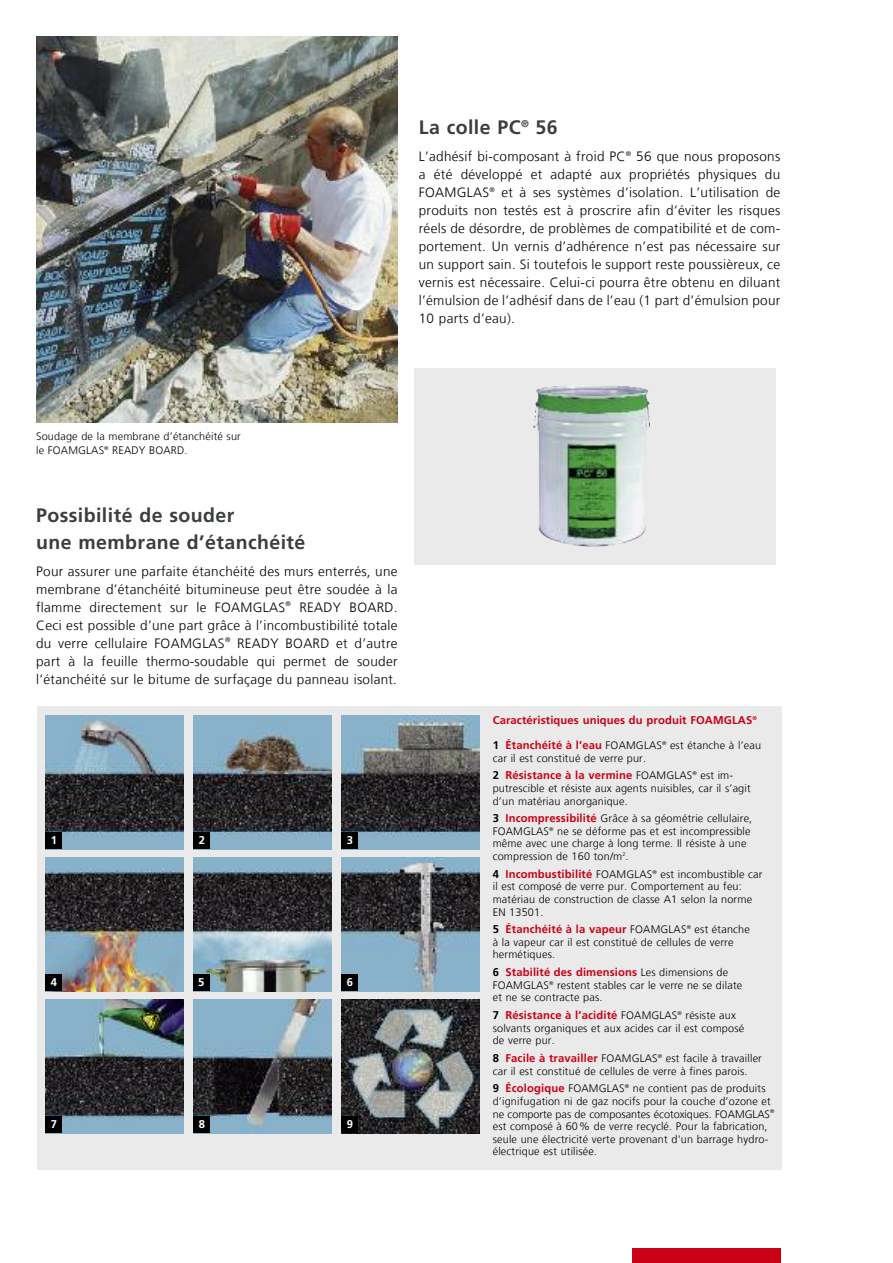
<style>
.page{position:relative;width:893px;height:1263px;background:#fff}
.page>*{position:absolute;margin:0;border:0;box-sizing:border-box;transform-origin:0 0}
.t1{font:700 19.5px/27px "Frutiger LT Com";letter-spacing:.02em;color:#3a3e40}
.t2{font:300 13.5px/18px "Frutiger LT Com";letter-spacing:.02em;color:#000;text-align:justify}
.t3{font:700 11.25px "Frutiger LT Com";letter-spacing:.01em;color:#ca0016}
.t4{font:700 11.25px "Frutiger LT Com";color:#fff}
.t5{font:300 10.8px/12.6px "Frutiger LT Com";letter-spacing:.015em;color:#000}
.s1{font-weight:700;font-size:11.25px}
.s2{font-weight:700;font-size:11.25px;color:#ca0016}
.s3{color:#000}
.s4{font-weight:300;font-size:10.8px;color:#000}
</style>
<div class="page">
<div style="left:37px;top:707px;width:744px;height:463px;background:#eaeaea"></div>
<img style="left:194px;top:715px;width:138px;height:134px">
<img style="left:46px;top:715px;width:138px;height:134px">
<img style="left:46px;top:857px;width:138px;height:134px">
<img style="left:342px;top:715px;width:138px;height:134px">
<img style="left:342px;top:857px;width:138px;height:134px">
<img style="left:194px;top:857px;width:138px;height:134px">
<img style="left:46px;top:999px;width:138px;height:134px">
<img style="left:342px;top:999px;width:138px;height:134px">
<img style="left:194px;top:999px;width:138px;height:134px">
<div style="left:194px;top:832px;width:16px;height:17px;background:#000"></div>
<div style="left:46px;top:832px;width:16px;height:17px;background:#000"></div>
<div style="left:46px;top:974px;width:16px;height:17px;background:#000"></div>
<div style="left:342px;top:832px;width:16px;height:17px;background:#000"></div>
<div style="left:342px;top:974px;width:16px;height:17px;background:#000"></div>
<div style="left:193px;top:974px;width:17px;height:17px;background:#000"></div>
<div style="left:46px;top:1116px;width:16px;height:17px;background:#000"></div>
<div style="left:342px;top:1116px;width:16px;height:17px;background:#000"></div>
<div style="left:194px;top:1116px;width:16px;height:17px;background:#000"></div>
<div style="left:632px;top:1248px;width:149px;height:15px;background:#ca0016"></div>
<div style="left:414px;top:368px;width:362px;height:197px;background:#eaeaea"></div>
<img style="left:36px;top:36px;width:361px;height:386px">
<img style="left:533px;top:385px;width:117px;height:162px">
<h1 class="t1" style="left:419px;top:116px;width:140px">La colle PC<sup>®</sup> 56</h1>
<p class="t2" style="left:419px;top:149px;width:363px">L’adhésif bi-composant à froid PC<sup>®</sup> 56 que nous proposons a été développé et adapté aux propriétés physiques du FOAMGLAS<sup>®</sup> et à ses systèmes d’isolation. L’utilisation de produits non testés est à proscrire afin d’éviter les risques réels de désordre, de problèmes de compatibilité et de com&shy;portement. Un vernis d’adhérence n’est pas nécessaire sur un support sain. Si toutefois le support reste poussièreux, ce vernis est nécessaire. Celui-ci pourra être obtenu en diluant l’émulsion de l’adhésif dans de l’eau (1 part d’émulsion pour 10 parts d’eau).</p>
<p class="t5" style="left:36px;top:430px;width:206px;line-height:14.2px">Soudage de la membrane d’étanchéité sur le FOAMGLAS<sup>®</sup> READY BOARD.</p>
<h1 class="t1" style="left:36px;top:503px;width:271px">Possibilité de souder<br>une membrane d’étanchéité</h1>
<p class="t2" style="left:36px;top:563px;width:363px">Pour assurer une parfaite étanchéité des murs enterrés, une membrane d’étanchéité bitumineuse peut être soudée à la flamme directement sur le FOAMGLAS<sup>®</sup> READY BOARD.<br>Ceci est possible d’une part grâce à l’incombustibilité totale du verre cellulaire FOAMGLAS<sup>®</sup> READY BOARD et d’autre part à la feuille thermo-soudable qui permet de souder l’étanchéité sur le bitume de surfaçage du panneau isolant.</p>
<p class="t4" style="left:51px;top:836px;width:8px">1</p>
<p class="t4" style="left:199px;top:836px;width:8px">2</p>
<p class="t4" style="left:347px;top:836px;width:8px">3</p>
<p class="t4" style="left:51px;top:978px;width:8px">4</p>
<p class="t4" style="left:198px;top:978px;width:8px">5</p>
<p class="t4" style="left:347px;top:978px;width:8px">6</p>
<p class="t4" style="left:51px;top:1120px;width:8px">7</p>
<p class="t4" style="left:199px;top:1120px;width:8px">8</p>
<p class="t4" style="left:347px;top:1120px;width:8px">9</p>
<p class="t3" style="left:493px;top:715px;width:266px">Caractéristiques uniques du produit FOAMGLAS<sup>®</sup></p>
<p class="t5" style="left:493px;top:740px;width:270px"><span class="s1">1</span> <span class="s2">Étanchéité à l’eau</span> FOAMGLAS<sup>®</sup> est étanche à l’eau car il est constitué de verre pur.</p>
<p class="t3" style="left:493px;top:771px;width:242px"><span class="s3">2</span> Résistance à la vermine <span class="s4">FOAMGLAS</span><sup>®</sup> <span class="s4">est im-</span></p>
<p class="t5" style="left:493px;top:783px;width:259px">putrescible et résiste aux agents nuisibles, car il s’agit d’un matériau anorganique.</p>
<p class="t5" style="left:493px;top:813px;width:261px"><span class="s1">3</span> <span class="s2">Incompressibilité</span> Grâce à sa géométrie cellulaire, FOAMGLAS<sup>®</sup> ne se déforme pas et est incompressible même avec une charge à long terme. Il résiste à une compression de 160 ton/m<sup>2</sup>.</p>
<p class="t5" style="left:493px;top:869px;width:271px"><span class="s1">4</span> <span class="s2">Incombustibilité</span> FOAMGLAS<sup>®</sup> est incombustible car il est composé de verre pur. Comportement au feu: matériau de construction de classe A1 selon la norme EN 13501.</p>
<p class="t3" style="left:493px;top:925px;width:259px"><span class="s3">5</span> Étanchéité à la vapeur <span class="s4">FOAMGLAS</span><sup>®</sup> <span class="s4">est étanche</span></p>
<p class="t5" style="left:493px;top:937px;width:242px">à la vapeur car il est constitué de cellules de verre hermétiques.</p>
<p class="t3" style="left:493px;top:968px;width:237px"><span class="s3">6</span> Stabilité des dimensions <span class="s4">Les dimensions de</span></p>
<p class="t5" style="left:493px;top:980px;width:251px">FOAMGLAS<sup>®</sup> restent stables car le verre ne se dilate et ne se contracte pas.</p>
<p class="t3" style="left:493px;top:1011px;width:245px"><span class="s3">7</span> Résistance à l’acidité <span class="s4">FOAMGLAS</span><sup>®</sup> <span class="s4">résiste aux</span></p>
<p class="t5" style="left:493px;top:1023px;width:253px">solvants organiques et aux acides car il est composé de verre pur.</p>
<p class="t5" style="left:493px;top:1053px;width:271px"><span class="s1">8</span> <span class="s2">Facile à travailler</span> FOAMGLAS<sup>®</sup> est facile à travailler car il est constitué de cellules de verre à fines parois.</p>
<p class="t5" style="left:493px;top:1083px;width:283px"><span class="s1">9</span> <span class="s2">Écologique</span> FOAMGLAS<sup>®</sup> ne contient pas de produits d’ignifugation ni de gaz nocifs pour la couche d’ozone et ne comporte pas de composantes écotoxiques. FOAMGLAS<sup>® </sup>est composé à 60% de verre recyclé. Pour la fabrication, seule une électricité verte provenant d'un barrage hydro&shy;électrique est utilisée.</p>
</div>
